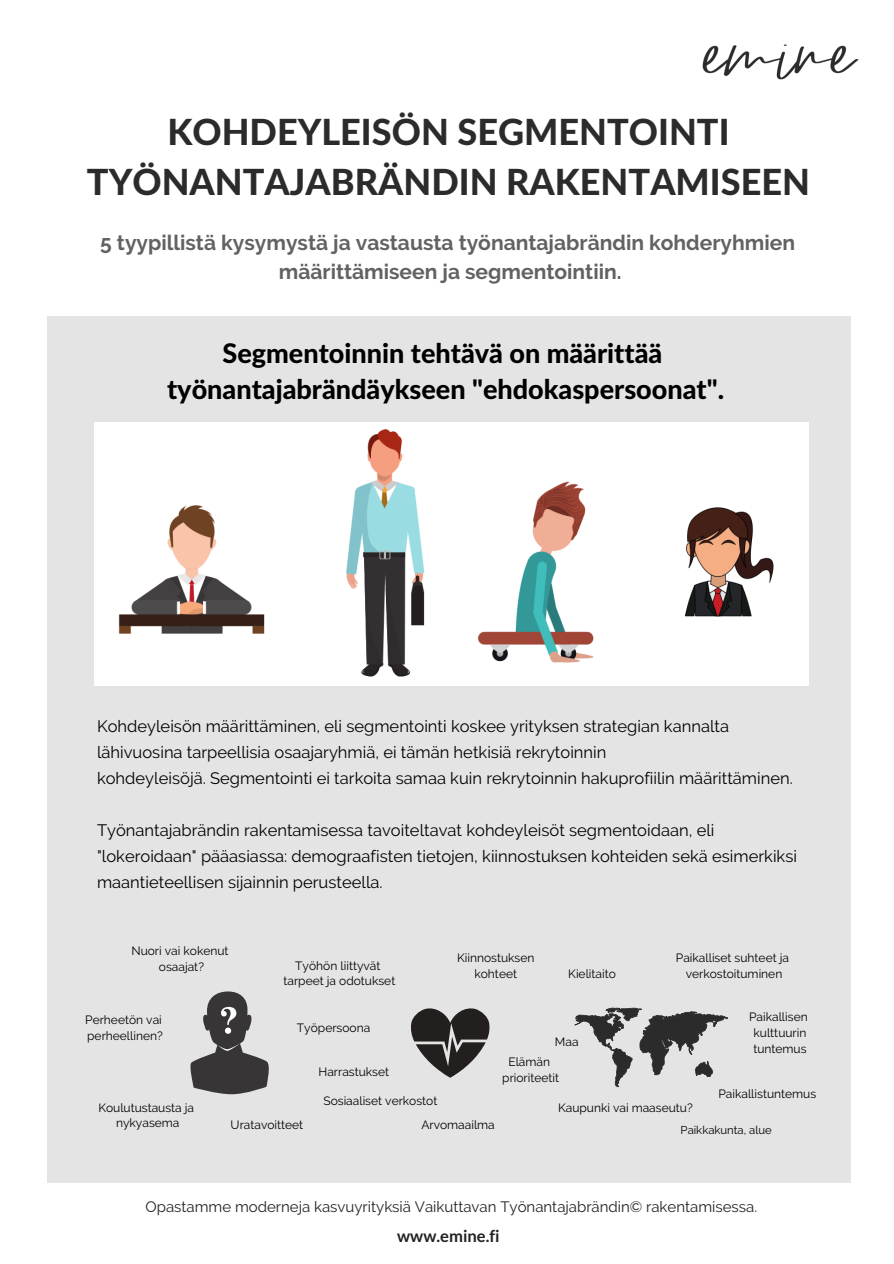
<style>
.page{position:relative;width:894px;height:1264px;background:#fff}
.page>*{position:absolute;margin:0;border:0;box-sizing:border-box;transform-origin:0 0}
.t1{font:800 36px/49.5px "Lato Latin";color:#2b2b2b;text-align:center}
.t2{font:800 27px/35.4px "Lato Latin";color:#000;text-align:center}
.t3{font:700 21px/29.2px "Raleway";color:#626262;text-align:center}
.t4{font:16.5px/26.1px "Raleway";color:#000}
.t5{font:700 16.5px "Lato";color:#222}
.t6{font:15px "Raleway";color:#222}
.t7{font:12px/15.8px "Raleway";color:#000;text-align:center}
.t8{font:11.25px "Raleway";color:#000}
</style>
<div class="page">
<div style="left:47px;top:316px;width:803px;height:866px;background:#e4e4e4"></div>
<img style="left:95px;top:423px;width:712px;height:262px">
<svg style="left:190px;top:991px;width:79px;height:103px"></svg>
<svg style="left:411px;top:1008px;width:79px;height:69px"></svg>
<svg style="left:574px;top:1007px;width:153px;height:80px"></svg>
<img style="left:702px;top:44px;width:157px;height:36px">
<h1 class="t1" style="left:87px;top:106px;width:724px">KOHDEYLEISÖN SEGMENTOINTI<br>TYÖNANTAJABRÄNDIN RAKENTAMISEEN</h1>
<p class="t3" style="left:100px;top:228px;width:696px">5 tyypillistä kysymystä ja vastausta työnantajabrändin kohderyhmien määrittämiseen ja segmentointiin.</p>
<h2 class="t2" style="left:167px;top:335px;width:558px">Segmentoinnin tehtävä on määrittää työnantajabrändäykseen "ehdokaspersoonat".</h2>
<p class="t4" style="left:97px;top:713px;width:697px">Kohdeyleisön määrittäminen, eli segmentointi koskee yrityksen strategian kannalta lähivuosina tarpeellisia osaajaryhmiä, ei tämän hetkisiä rekrytoinnin<br>kohdeyleisöjä. Segmentointi ei tarkoita samaa kuin rekrytoinnin hakuprofiilin määrittäminen.</p>
<p class="t4" style="left:97px;top:817px;width:701px">Työnantajabrändin rakentamisessa tavoiteltavat kohdeyleisöt segmentoidaan, eli "lokeroidaan" pääasiassa: demograafisten tietojen, kiinnostuksen kohteiden sekä esimerkiksi maantieteellisen sijainnin perusteella.</p>
<p class="t7" style="left:131px;top:943px;width:99px">Nuori vai kokenut osaajat?</p>
<p class="t7" style="left:85px;top:1011px;width:79px;text-align:left">Perheetön vai perheellinen?</p>
<p class="t7" style="left:283px;top:957px;width:113px">Työhön liittyvät tarpeet ja odotukset</p>
<p class="t7" style="left:297px;top:1019px;width:75px">Työpersoona</p>
<p class="t7" style="left:457px;top:949px;width:79px">Kiinnostuksen kohteet</p>
<p class="t7" style="left:568px;top:965px;width:49px">Kielitaito</p>
<p class="t7" style="left:554px;top:1034px;width:25px">Maa</p>
<p class="t7" style="left:318px;top:1064px;width:72px">Harrastukset</p>
<p class="t7" style="left:502px;top:1054px;width:58px">Elämän prioriteetit</p>
<p class="t7" style="left:675px;top:949px;width:115px">Paikalliset suhteet ja verkostoituminen</p>
<p class="t7" style="left:749px;top:1009px;width:60px">Paikallisen kulttuurin tuntemus</p>
<p class="t7" style="left:718px;top:1086px;width:99px">Paikallistuntemus</p>
<p class="t7" style="left:323px;top:1092px;width:115px">Sosiaaliset verkostot</p>
<p class="t7" style="left:98px;top:1099px;width:97px">Koulutustausta ja nykyasema</p>
<p class="t7" style="left:558px;top:1099px;width:136px">Kaupunki vai maaseutu?</p>
<p class="t7" style="left:230px;top:1116px;width:74px">Uratavoitteet</p>
<p class="t7" style="left:421px;top:1116px;width:75px">Arvomaailma</p>
<p class="t8" style="left:680px;top:1123px;width:93px">Paikkakunta, alue</p>
<p class="t6" style="left:145px;top:1197px;width:613px">Opastamme moderneja kasvuyrityksiä Vaikuttavan Työnantajabrändin© rakentamisessa.</p>
<p class="t5" style="left:397px;top:1225px;width:104px">www.emine.fi</p>
</div>
